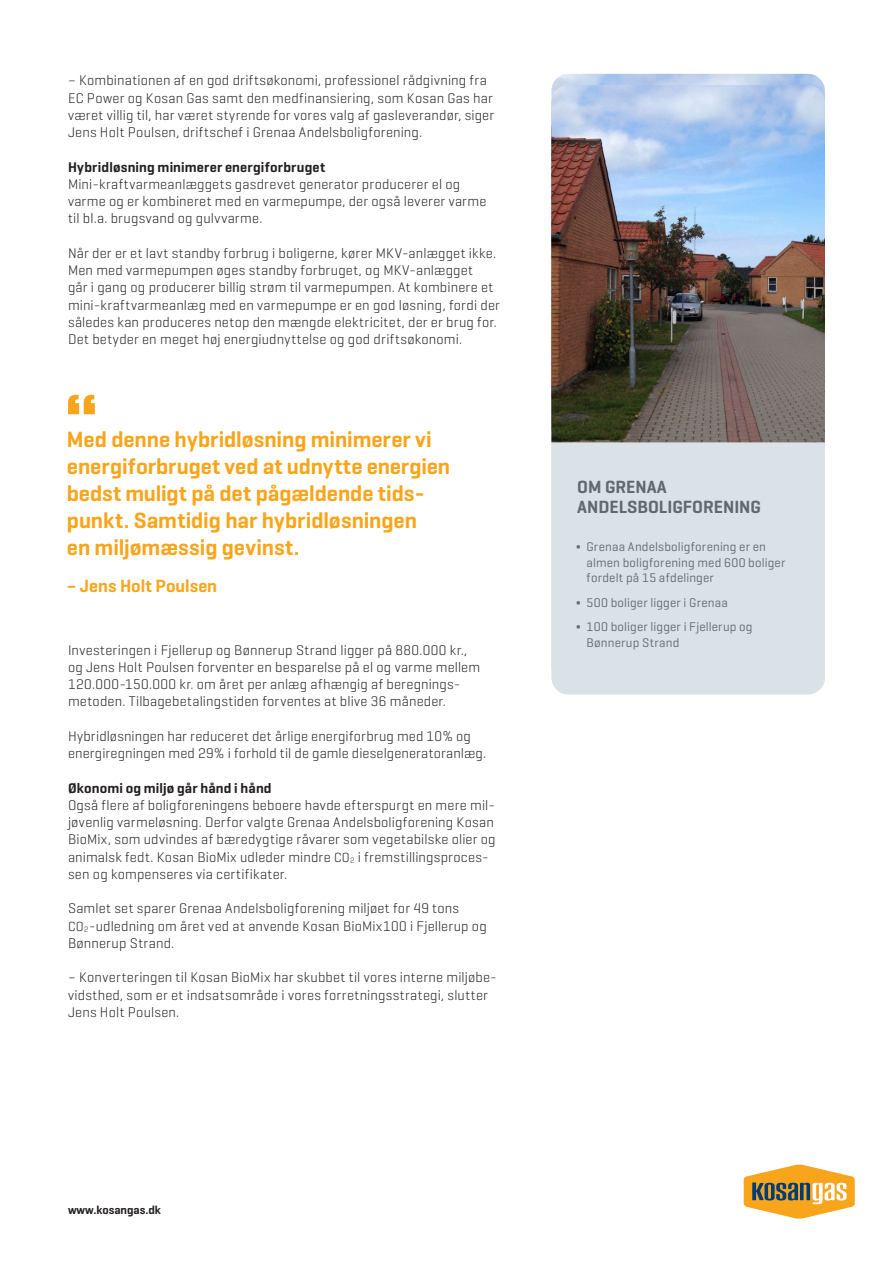
<style>
.page{position:relative;width:893px;height:1263px;background:#fff}
.page>*{position:absolute;margin:0;border:0;box-sizing:border-box;transform-origin:0 0}
.Fakta_-_brød{font:600 22.5px/27px "Geogrotesque";letter-spacing:-.005em;color:#f9a51b}
.t1{font:600 18px/19.5px "Geogrotesque";color:#5f696f}
.Fakta_-_brød-2{font:600 18px "Geogrotesque";color:#f9a51b}
.Brødtekst_NEW{font:300 14.25px/17.2px "Geogrotesque";letter-spacing:.01em;color:#231f20}
.Brødtekst_NEW-2{font:600 14.25px "Geogrotesque";letter-spacing:.01em;color:#231f20}
.t2{font:12.75px/15.8px "Geogrotesque";letter-spacing:.01em;color:#5f696f}
.t3{font:600 12px "Geogrotesque";color:#231f20}
.s1{font-size:13.5px}
.s2{font-weight:700}
</style>
<div class="page">
<svg style="left:743px;top:1164px;width:112px;height:55px"></svg>
<img style="left:552px;top:74px;width:272px;height:11px">
<div style="left:551px;top:385px;width:274px;height:309px;background:#dae2e7;border-radius:17px"></div>
<img style="left:551px;top:85px;width:274px;height:357px">
<svg style="left:68px;top:395px;width:27px;height:19px"></svg>
<p class="Brødtekst_NEW" style="left:68px;top:71px;width:428px">– Kombinationen af en god driftsøkonomi, professionel rådgivning fra EC Power og Kosan Gas samt den medfinansiering, som Kosan Gas har været villig til, har været styrende for vores valg af gasleverandør, siger Jens Holt Poulsen, driftschef i Grenaa Andelsboligforening.</p>
<p class="Brødtekst_NEW-2" style="left:68px;top:158px;width:259px">Hybridløsning minimerer energiforbruget</p>
<p class="Brødtekst_NEW" style="left:68px;top:175px;width:420px">Mini-kraftvarmeanlæggets gasdrevet generator producerer el og varme og er kombineret med en varmepumpe, der også leverer varme til bl.a. brugsvand og gulvvarme.</p>
<p class="Brødtekst_NEW" style="left:68px;top:244px;width:433px">Når der er et lavt standby forbrug i boligerne, kører MKV-anlægget ikke.<br>Men med varmepumpen øges standby forbruget, og MKV-anlægget<br>går i gang og producerer billig strøm til varmepumpen. At kombinere et mini-kraftvarmeanlæg med en varmepumpe er en god løsning, fordi der således kan produceres netop den mængde elektricitet, der er brug for.<br>Det betyder en meget høj energiudnyttelse og god driftsøkonomi.</p>
<p class="Fakta_-_brød" style="left:67px;top:426px;width:385px">Med denne hybridløsning minimerer vi energiforbruget ved at udnytte energien bedst muligt på det pågældende tids&shy;punkt. Samtidig har hybridløsningen<br>en miljømæssig gevinst.</p>
<p class="Fakta_-_brød-2" style="left:67px;top:574px;width:152px">– Jens Holt Poulsen</p>
<p class="Brødtekst_NEW" style="left:68px;top:641px;width:414px">Investeringen i Fjellerup og Bønnerup Strand ligger på 880.000 kr., og Jens Holt Poulsen forventer en besparelse på el og varme mellem 120.000-150.000 kr. om året per anlæg afhængig af beregnings&shy;metoden. Tilbagebetalingstiden forventes at blive 36 måneder.</p>
<p class="Brødtekst_NEW" style="left:68px;top:727px;width:420px">Hybridløsningen har reduceret det årlige energiforbrug med 10% og energiregningen med 29% i forhold til de gamle dieselgeneratoranlæg.</p>
<p class="Brødtekst_NEW-2" style="left:68px;top:779px;width:205px">Økonomi og miljø går hånd i hånd</p>
<p class="Brødtekst_NEW" style="left:68px;top:796px;width:429px">Også flere af boligforeningens beboere havde efterspurgt en mere mil&shy;jøvenlig varmeløsning. Derfor valgte Grenaa Andelsboligforening Kosan BioMix, som udvindes af bæredygtige råvarer som vegetabilske olier og animalsk fedt. Kosan BioMix udleder mindre <span class="s1">CO</span><sub>2</sub> i fremstillingsproces&shy;sen og kompenseres via certifikater.</p>
<p class="Brødtekst_NEW" style="left:68px;top:899px;width:420px">Samlet set sparer Grenaa Andelsboligforening miljøet for 49 tons<br><span class="s1">CO</span><sub>2</sub>-udledning om året ved at anvende Kosan BioMix100 i Fjellerup og<br>Bønnerup Strand.</p>
<p class="Brødtekst_NEW" style="left:68px;top:968px;width:430px">– Konverteringen til Kosan BioMix har skubbet til vores interne miljøbe&shy;vidsthed, som er et indsatsområde i vores forretningsstrategi, slutter<br>Jens Holt Poulsen.</p>
<p class="t3" style="left:68px;top:1202px;width:94px">www.kosangas.dk</p>
<p class="t1" style="left:577px;top:466px;width:185px">OM GRENAA<br>ANDELSBOLIGFORENING</p>
<p class="t1" style="left:577px;top:477px;width:185px">OM GRENAA<br>ANDELSBOLIGFORENING</p>
<p class="t2" style="left:587px;top:538px;width:200px;text-indent:-11px"><span class="s2">Δ</span> Grenaa Andelsboligforening er en almen boligforening med 600 boliger fordelt på 15 afdelinger</p>
<p class="t2" style="left:576px;top:594px;width:153px"><span class="s2">Δ</span> 500 boliger ligger i Grenaa</p>
<p class="t2" style="left:587px;top:618px;width:167px;text-indent:-11px"><span class="s2">Δ</span> 100 boliger ligger i Fjellerup og<br>Bønnerup Strand</p>
<p class="t2" style="left:587px;top:543px;width:200px">almen boligforening med 600 boliger fordelt på 15 afdelinger</p>
<p class="t2" style="left:587px;top:623px;width:94px">Bønnerup Strand</p>
</div>
